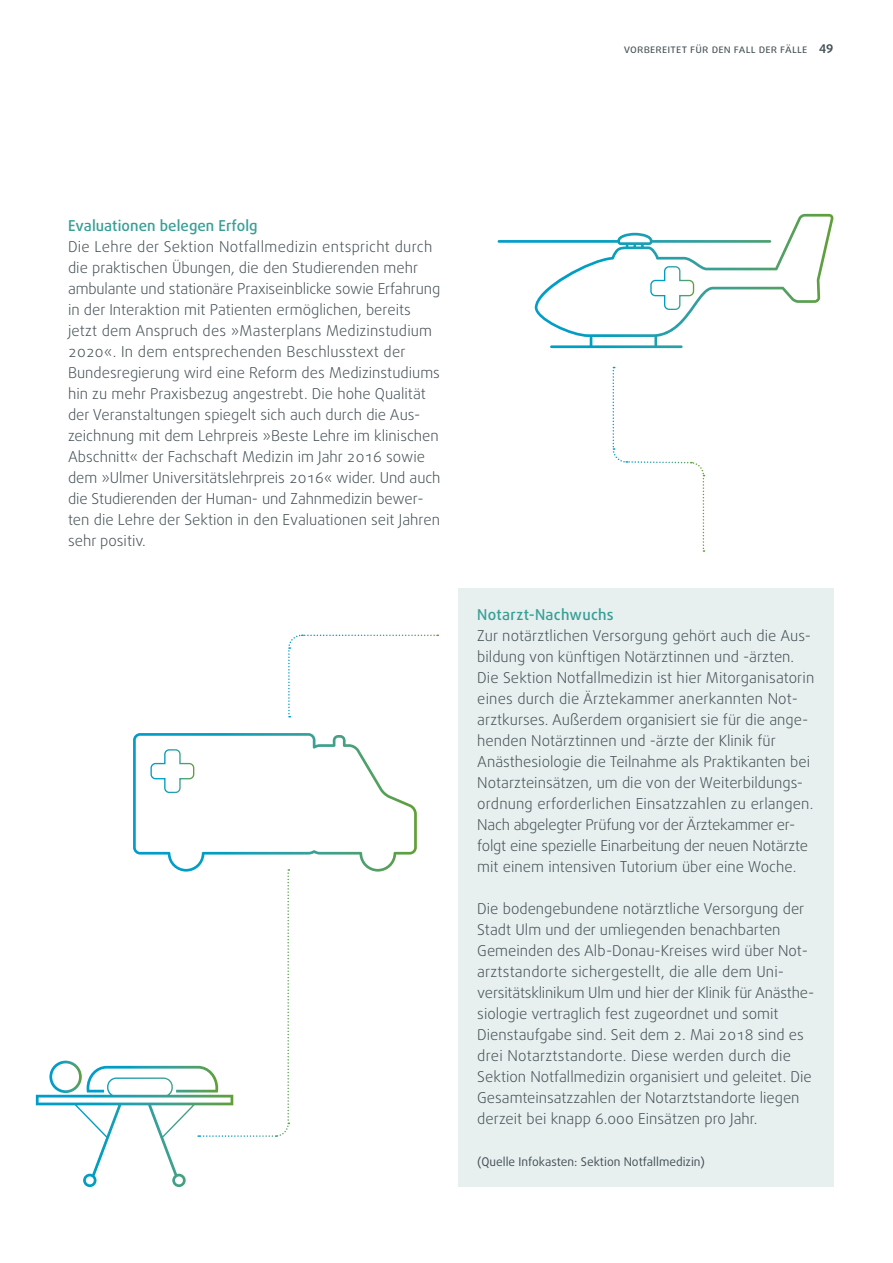
<style>
.page{position:relative;width:893px;height:1263px;background:#fff}
.page>*{position:absolute;margin:0;border:0;box-sizing:border-box;transform-origin:0 0}
.t1{font:300 15px/21px "Daxline Pro";color:#445055}
.t2{font:500 15px "Daxline Pro";letter-spacing:.005em;color:#379f96}
.t3{font:12px "Daxline Pro";letter-spacing:.015em;color:#445055}
.s1{font-weight:700}
</style>
<div class="page">
<div style="left:458px;top:588px;width:375px;height:598px;background:#e7f0ef"></div>
<svg style="left:498px;top:214px;width:336px;height:134px"></svg>
<svg style="left:612px;top:367px;width:93px;height:185px"></svg>
<svg style="left:288px;top:634px;width:150px;height:83px"></svg>
<svg style="left:36px;top:733px;width:381px;height:454px"></svg>
<p class="t3" style="left:624px;top:40px;width:211px">vorbereitet für den fall der fälle <span class="s1">49</span></p>
<h3 class="t2" style="left:68px;top:216px;width:191px">Evaluationen belegen Erfolg</h3>
<p class="t1" style="left:68px;top:236px;width:374px">Die Lehre der Sektion Notfallmedizin entspricht durch die praktischen Übungen, die den Studierenden mehr ambulante und stationäre Praxiseinblicke sowie Erfahrung in der Interaktion mit Patienten ermöglichen, bereits jetzt dem Anspruch des »Masterplans Medizinstudium 2020«. In dem entsprechenden Beschlusstext der Bundesregierung wird eine Reform des Medizinstudiums hin zu mehr Praxisbezug angestrebt. Die hohe Qualität der Veranstaltungen spiegelt sich auch durch die Aus&shy;zeichnung mit dem Lehrpreis »Beste Lehre im klinischen Abschnitt« der Fachschaft Medizin im Jahr 2016 sowie dem »Ulmer Universitätslehrpreis 2016« wider. Und auch die Studierenden der Human- und Zahnmedizin bewer&shy;ten die Lehre der Sektion in den Evaluationen seit Jahren sehr positiv.</p>
<h3 class="t2" style="left:477px;top:604px;width:138px">Notarzt-Nachwuchs</h3>
<p class="t1" style="left:477px;top:625px;width:338px">Zur notärztlichen Versorgung gehört auch die Aus&shy;bildung von künftigen Notärztinnen und -ärzten.<br>Die Sektion Notfallmedizin ist hier Mitorganisatorin eines durch die Ärztekammer anerkannten Not&shy;arztkurses. Außerdem organisiert sie für die ange&shy;henden Notärztinnen und -ärzte der Klinik für Anästhesiologie die Teilnahme als Praktikanten bei Notarzteinsätzen, um die von der Weiterbildungs&shy;ordnung erforderlichen Einsatzzahlen zu erlangen.<br>Nach abgelegter Prüfung vor der Ärztekammer er&shy;folgt eine spezielle Einarbeitung der neuen Notärzte mit einem intensiven Tutorium über eine Woche.</p>
<p class="t1" style="left:477px;top:898px;width:338px">Die bodengebundene notärztliche Versorgung der Stadt Ulm und der umliegenden benachbarten Gemeinden des Alb-Donau-Kreises wird über Not&shy;arztstandorte sichergestellt, die alle dem Uni&shy;versitätsklinikum Ulm und hier der Klinik für Anästhe&shy;siologie vertraglich fest zugeordnet und somit Dienstaufgabe sind. Seit dem 2. Mai 2018 sind es drei Notarztstandorte. Diese werden durch die Sektion Notfallmedizin organisiert und geleitet. Die Gesamteinsatzzahlen der Notarztstandorte liegen derzeit bei knapp 6.000 Einsätzen pro Jahr.</p>
<p class="t3" style="left:477px;top:1153px;width:229px">(Quelle Infokasten: Sektion Notfallmedizin)</p>
</div>
